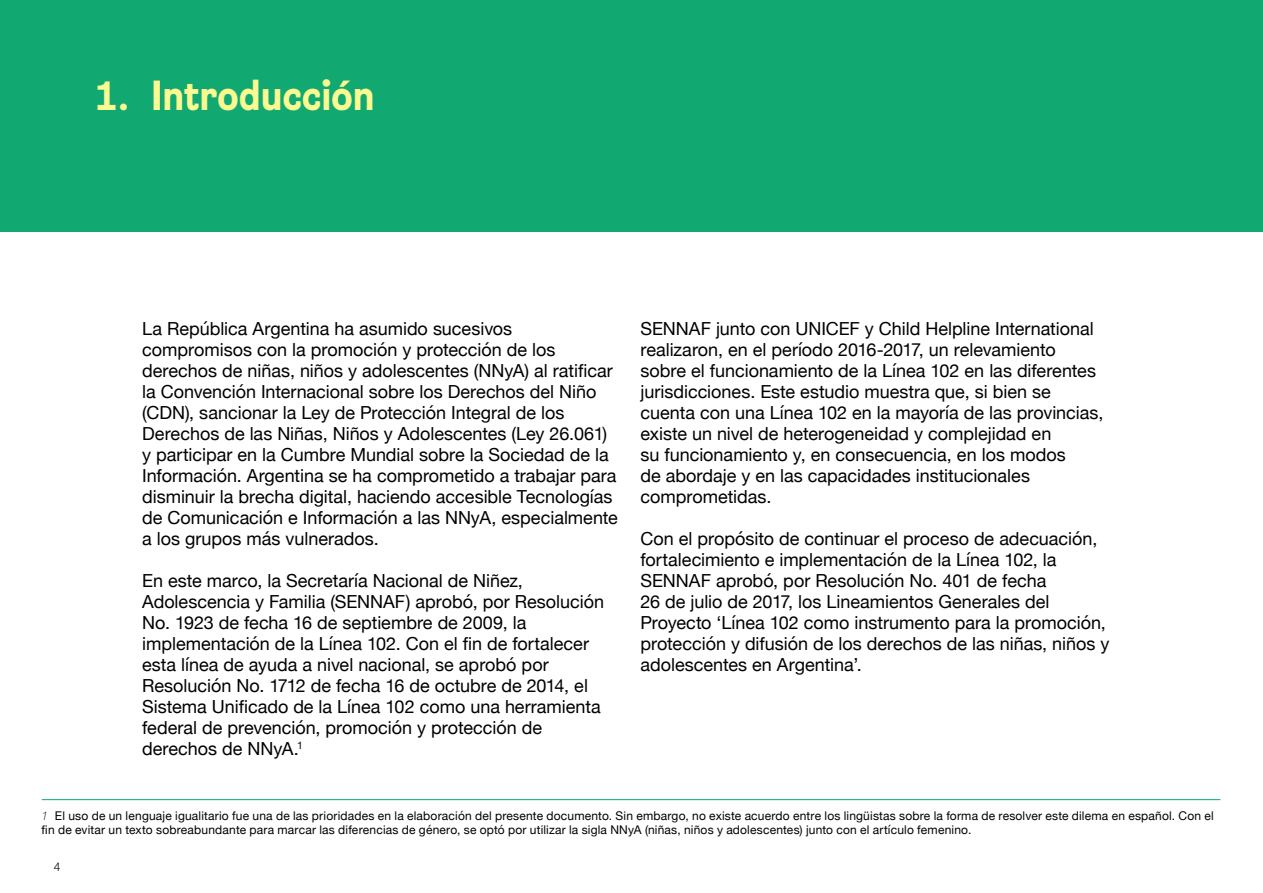
<style>
.page{position:relative;width:1263px;height:893px;background:#fff}
.page>*{position:absolute;margin:0;border:0;box-sizing:border-box;transform-origin:0 0}
.t1{font:700 42px "Brezel Grotesk";letter-spacing:-.005em;color:#fafa91}
.t2{font:18px/21px "Helvetica Neue";color:#000}
.t3{font:12px/13.5px "Helvetica Neue";letter-spacing:.015em;color:#000}
.t4{font:300 12px "Helvetica Neue";color:#000}
.s1{font-weight:100;font-style:italic}
</style>
<div class="page">
<div style="left:0;top:0;width:1263px;height:231px;background:#11a971"></div>
<hr style="left:42px;top:799px;width:1178px;height:1px;background:#0caa71">
<h1 class="t1" style="left:96px;top:69px;width:280px">1. Introducción</h1>
<p class="t2" style="left:142px;top:319px;width:477px">La República Argentina ha asumido sucesivos compromisos con la promoción y protección de los derechos de niñas, niños y adolescentes (NNyA) al ratificar la Convención Internacional sobre los Derechos del Niño (CDN), sancionar la Ley de Protección Integral de los Derechos de las Niñas, Niños y Adolescentes (Ley 26.061) y participar en la Cumbre Mundial sobre la Sociedad de la Información. Argentina se ha comprometido a trabajar para disminuir la brecha digital, haciendo accesible Tecnologías de Comunicación e Información a las NNyA, especialmente a los grupos más vulnerados.</p>
<p class="t2" style="left:142px;top:571px;width:463px">En este marco, la Secretaría Nacional de Niñez, Adolescencia y Familia (SENNAF) aprobó, por Resolución No. 1923 de fecha 16 de septiembre de 2009, la implementación de la Línea 102. Con el fin de fortalecer esta línea de ayuda a nivel nacional, se aprobó por Resolución No. 1712 de fecha 16 de octubre de 2014, el Sistema Unificado de la Línea 102 como una herramienta federal de prevención, promoción y protección de derechos de NNyA.<sup>1</sup></p>
<p class="t2" style="left:640px;top:319px;width:464px">SENNAF junto con UNICEF y Child Helpline International realizaron, en el período 2016-2017, un relevamiento sobre el funcionamiento de la Línea 102 en las diferentes jurisdicciones. Este estudio muestra que, si bien se cuenta con una Línea 102 en la mayoría de las provincias, existe un nivel de heterogeneidad y complejidad en<br>su funcionamiento y, en consecuencia, en los modos<br>de abordaje y en las capacidades institucionales comprometidas.</p>
<p class="t2" style="left:640px;top:529px;width:470px">Con el propósito de continuar el proceso de adecuación, fortalecimiento e implementación de la Línea 102, la SENNAF aprobó, por Resolución No. 401 de fecha<br>26 de julio de 2017, los Lineamientos Generales del Proyecto ‘Línea 102 como instrumento para la promoción, protección y difusión de los derechos de las niñas, niños y adolescentes en Argentina’.</p>
<p class="t3" style="left:42px;top:810px;width:1174px"><span class="s1">1</span> El uso de un lenguaje igualitario fue una de las prioridades en la elaboración del presente documento. Sin embargo, no existe acuerdo entre los lingüistas sobre la forma de resolver este dilema en español. Con el fin de evitar un texto sobreabundante para marcar las diferencias de género, se optó por utilizar la sigla NNyA (niñas, niños y adolescentes) junto con el artículo femenino.</p>
<p class="t4" style="left:54px;top:857px;width:8px">4</p>
</div>
